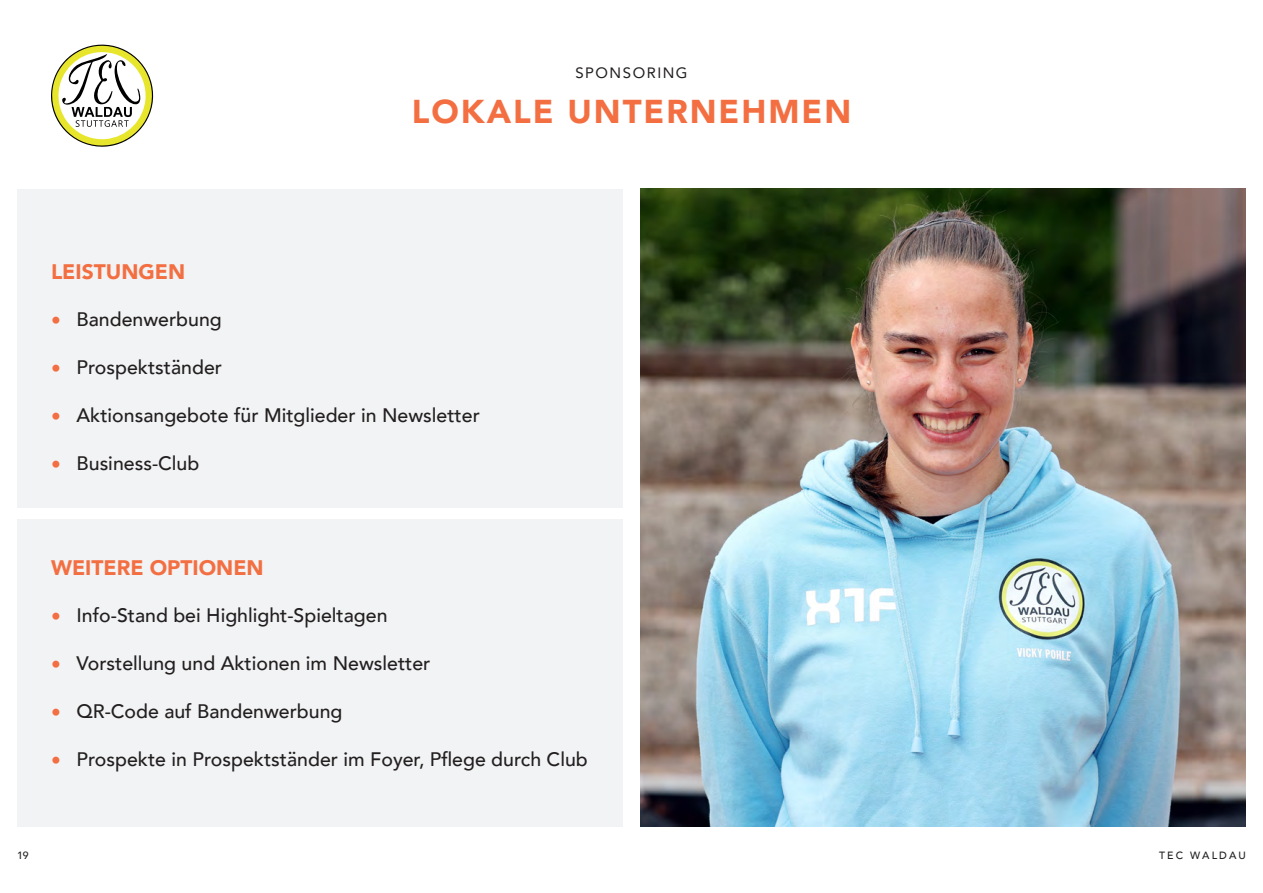
<style>
.page{position:relative;width:1263px;height:893px;background:#fff}
.page>*{position:absolute;margin:0;border:0;box-sizing:border-box;transform-origin:0 0}
.t1{font:900 33px "Avenir";letter-spacing:.06em;color:#f36f42}
.t2{font:900 21px "Avenir";color:#f36f42}
.t3{font:500 19.5px "Avenir";color:#231f20}
.t4{font:15px "Avenir";letter-spacing:.1em;color:#231f20}
.t5{font:500 10.5px "Avenir";letter-spacing:.2em;color:#231f20}
.s1{color:#f36f42}
</style>
<div class="page">
<div style="left:17px;top:189px;width:606px;height:319px;background:#f2f3f4"></div>
<div style="left:17px;top:519px;width:606px;height:308px;background:#f2f3f4"></div>
<img style="left:640px;top:189px;width:606px;height:638px">
<svg style="left:51px;top:45px;width:102px;height:102px"></svg>
<p class="t4" style="left:575px;top:60px;width:114px">SPONSORING</p>
<h1 class="t1" style="left:412px;top:83px;width:441px">LOKALE UNTERNEHMEN</h1>
<p class="t2" style="left:51px;top:254px;width:136px">LEISTUNGEN</p>
<p class="t3" style="left:51px;top:302px;width:172px"><span class="s1">•</span> Bandenwerbung</p>
<p class="t3" style="left:51px;top:350px;width:173px"><span class="s1">•</span> Prospektständer</p>
<p class="t3" style="left:51px;top:398px;width:430px"><span class="s1">•</span> Aktionsangebote für Mitglieder in Newsletter</p>
<p class="t3" style="left:51px;top:446px;width:150px"><span class="s1">•</span> Business-Club</p>
<p class="t2" style="left:51px;top:550px;width:214px">WEITERE OPTIONEN</p>
<p class="t3" style="left:51px;top:598px;width:338px"><span class="s1">•</span> Info-Stand bei Highlight-Spieltagen</p>
<p class="t3" style="left:51px;top:646px;width:381px"><span class="s1">•</span> Vorstellung und Aktionen im Newsletter</p>
<p class="t3" style="left:51px;top:694px;width:293px"><span class="s1">•</span> QR-Code auf Bandenwerbung</p>
<p class="t3" style="left:51px;top:742px;width:538px"><span class="s1">•</span> Prospekte in Prospektständer im Foyer, Pflege durch Club</p>
<p class="t5" style="left:17px;top:846px;width:13px">19</p>
<p class="t5" style="left:1159px;top:846px;width:88px">TEC WALDAU</p>
</div>
